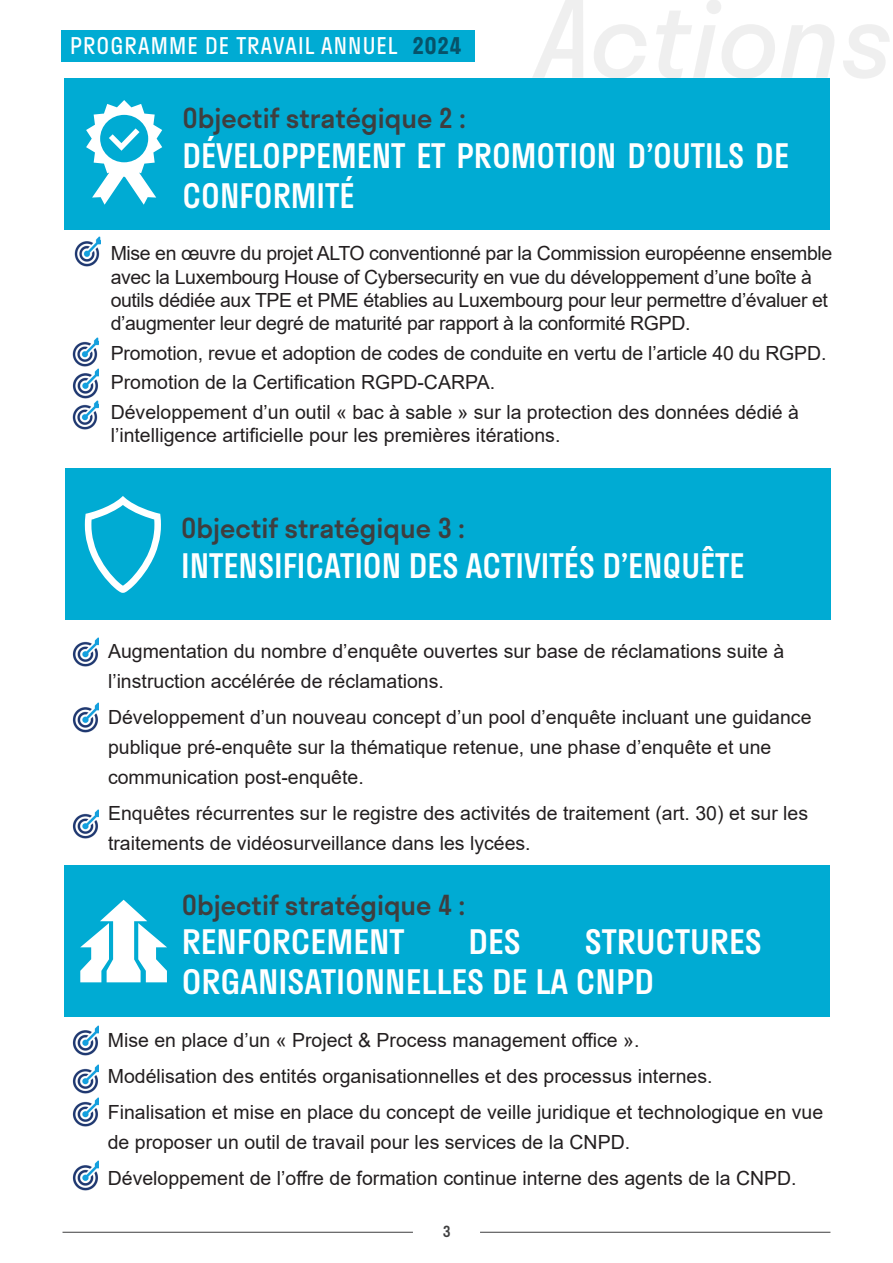
<style>
.page{position:relative;width:893px;height:1263px;background:#fff}
.page>*{position:absolute;margin:0;border:0;box-sizing:border-box;transform-origin:0 0}
.Text_Left_Justify{font:500 33px/39.6px "Stratos";color:#fff}
.Text_Left_Justify-2{font:500 33px/39.6px "Stratos";color:#fff;scale:1.05 1}
.Text_Left_Justify-3{font:500 27px "Stratos";color:#3e3e3f}
.t1{font:22.5px "Stratos";letter-spacing:.05em;color:#fff}
.t2{font:19.5px/30px "Arial";color:#231f20}
.t3{font:19.5px/23.4px "Arial";letter-spacing:-.02em;color:#231f20}
.t4{font:500 15px "Stratos";color:#3e3e3f}
.s1{font-weight:600;color:#075269}
</style>
<div class="page">
<hr style="left:63px;top:1232px;width:350px;height:1px;background:#3e3e3f">
<hr style="left:480px;top:1232px;width:350px;height:1px;background:#3e3e3f">
<div style="left:61px;top:30px;width:413px;height:31px;background:#00abd3"></div>
<div style="left:65px;top:866px;width:765px;height:151px;background:#00abd3"></div>
<div style="left:65px;top:468px;width:765px;height:152px;background:#00abd3"></div>
<div style="left:65px;top:79px;width:765px;height:151px;background:#00abd3"></div>
<svg style="left:86px;top:100px;width:76px;height:105px"></svg>
<svg style="left:80px;top:900px;width:87px;height:82px"></svg>
<svg style="left:85px;top:496px;width:76px;height:97px"></svg>
<img style="left:74px;top:236px;width:26px;height:31px">
<img style="left:72px;top:337px;width:27px;height:93px">
<img style="left:72px;top:637px;width:27px;height:30px">
<img style="left:72px;top:702px;width:27px;height:31px">
<img style="left:72px;top:1025px;width:27px;height:31px">
<img style="left:72px;top:1064px;width:27px;height:63px">
<img style="left:72px;top:1160px;width:27px;height:31px">
<img style="left:72px;top:809px;width:27px;height:30px">
<p class="t1" style="left:70px;top:27px;width:393px">PROGRAMME DE TRAVAIL ANNUEL <span class="s1">2024</span></p>
<p class="Text_Left_Justify-3" style="left:182px;top:97px;width:285px">Objectif stratégique 2 :</p>
<p class="Text_Left_Justify" style="left:182px;top:135px;width:608px">DÉVELOPPEMENT ET PROMOTION D’OUTILS DE<br>CONFORMITÉ</p>
<p class="t3" style="left:111px;top:241px;width:723px;text-indent:-27px">o Mise en œuvre du projet ALTO conventionné par la Commission européenne ensemble avec la Luxembourg House of Cybersecurity en vue du développement d’une boîte à outils dédiée aux TPE et PME établies au Luxembourg pour leur permettre d’évaluer et d’augmenter leur degré de maturité par rapport à la conformité RGPD.</p>
<p class="t2" style="left:84px;top:338px;width:744px">o Promotion, revue et adoption de codes de conduite en vertu de l’article 40 du RGPD.</p>
<p class="t2" style="left:84px;top:367px;width:413px">o Promotion de la Certification RGPD-CARPA.</p>
<p class="t2" style="left:111px;top:400px;width:690px;line-height:23.4px;text-indent:-27px">o Développement d’un outil « bac à sable » sur la protection des données dédié à l’intelligence artificielle pour les premières itérations.</p>
<p class="Text_Left_Justify-3" style="left:181px;top:507px;width:285px">Objectif stratégique 3 :</p>
<p class="Text_Left_Justify" style="left:181px;top:545px;width:565px">INTENSIFICATION DES ACTIVITÉS D’ENQUÊTE</p>
<p class="t2" style="left:108px;top:636px;width:678px;text-indent:-27px">o Augmentation du nombre d’enquête ouvertes sur base de réclamations suite à l’instruction accélérée de réclamations.</p>
<p class="t2" style="left:108px;top:702px;width:705px;text-indent:-27px">o Développement d’un nouveau concept d’un pool d’enquête incluant une guidance publique pré-enquête sur la thématique retenue, une phase d’enquête et une communication post-enquête.</p>
<p class="t2" style="left:108px;top:798px;width:702px;text-indent:-27px">o Enquêtes récurrentes sur le registre des activités de traitement (art. 30) et sur les traitements de vidéosurveillance dans les lycées.</p>
<p class="Text_Left_Justify-3" style="left:182px;top:883px;width:285px">Objectif stratégique 4 :</p>
<p class="Text_Left_Justify-2" style="left:182px;top:921px;width:214px">RENFORCEMENT</p>
<p class="Text_Left_Justify-2" style="left:468px;top:921px;width:51px">DES</p>
<p class="Text_Left_Justify-2" style="left:182px;top:921px;width:554px;text-indent:403px">STRUCTURES<br>ORGANISATIONNELLES DE LA CNPD</p>
<p class="t2" style="left:81px;top:1025px;width:560px">o Mise en place d’un « Project &amp; Process management office ».</p>
<p class="t2" style="left:81px;top:1061px;width:633px">o Modélisation des entités organisationnelles et des processus internes.</p>
<p class="t2" style="left:108px;top:1097px;width:717px;text-indent:-27px">o Finalisation et mise en place du concept de veille juridique et technologique en vue de proposer un outil de travail pour les services de la CNPD.</p>
<p class="t2" style="left:81px;top:1163px;width:717px">o Développement de l’offre de formation continue interne des agents de la CNPD.</p>
<p class="t4" style="left:442px;top:1220px;width:10px">3</p>
</div>
